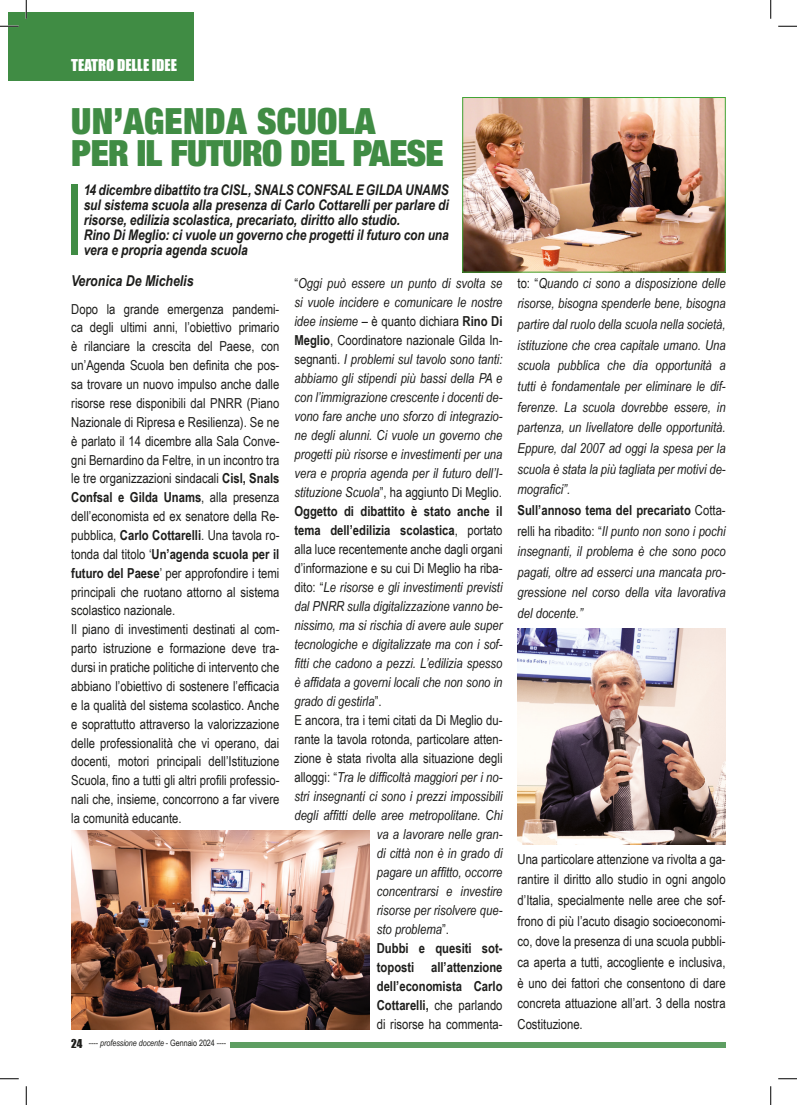
<style>
.page{position:relative;width:797px;height:1105px;background:#fff}
.page>*{position:absolute;margin:0;border:0;box-sizing:border-box;transform-origin:0 0}
.t1{font:900 expanded 36.25px/32.5px "Helvetica Neue";letter-spacing:-.02em;color:#408c44}
.t2{font:15px "Impact";color:#fff}
.t3{font:italic 700 15px "Arial Narrow";color:#1d1d1b}
.t4{font:italic 700 14.62px/15px "Arial Narrow";letter-spacing:-.005em;color:#1d1d1b}
.t5{font:13.75px/18.9px "Arial Narrow";color:#1d1d1b}
.t6{font:italic 13.75px/20.6px "Arial Narrow";color:#1d1d1b}
.t7{font:700 13.75px "Arial Narrow";color:#1d1d1b}
.t8{font:8.75px "Arial Narrow";letter-spacing:-.005em;color:#1d1d1b}
.s1{font-weight:700}
.s2{font-family:"Impact";font-size:11.25px}
.s3{font-style:italic}
.s4{font-style:normal}
.s5{font-weight:400}
.s6{font-weight:700;font-style:normal}
</style>
<div class="page">
<div style="left:230px;top:1042px;width:495px;height:5px;background:#5e9e62"></div>
<div style="left:9px;top:12px;width:185px;height:65px;background:#408c44"></div>
<img style="left:464px;top:99px;width:259px;height:172px">
<div style="left:462px;top:97px;width:263px;height:176px;border:1px solid #3fa535"></div>
<img style="left:72px;top:830px;width:298px;height:199px">
<div style="left:71px;top:184px;width:7px;height:71px;background:#408c44"></div>
<div style="left:9px;top:16px;width:185px;height:65px;background:#408c44"></div>
<img style="left:518px;top:629px;width:207px;height:216px">
<svg style="left:0;top:25px;width:19px;height:2px"></svg>
<svg style="left:778px;top:25px;width:19px;height:2px"></svg>
<svg style="left:0;top:1078px;width:19px;height:1px"></svg>
<svg style="left:778px;top:1078px;width:19px;height:1px"></svg>
<svg style="left:25px;top:0;width:2px;height:19px"></svg>
<svg style="left:25px;top:1086px;width:2px;height:19px"></svg>
<svg style="left:770px;top:0;width:1px;height:19px"></svg>
<svg style="left:770px;top:1086px;width:1px;height:19px"></svg>
<p class="t2" style="left:71px;top:50px;width:107px">TEATRO DELLE IDEE</p>
<p class="t2" style="left:71px;top:53px;width:107px">TEATRO DELLE IDEE</p>
<h1 class="t1" style="left:71px;top:104px;width:374px">UN’AGENDA SCUOLA<br>PER IL FUTURO DEL PAESE</h1>
<p class="t4" style="left:84px;top:182px;width:367px">14 dicembre dibattito tra CISL, SNALS CONFSAL E GILDA UNAMS sul sistema scuola alla presenza di Carlo Cottarelli per parlare di risorse, edilizia scolastica, precariato, diritto allo studio.<br>Rino Di Meglio: ci vuole un governo che progetti il futuro con una vera e propria agenda scuola</p>
<p class="t3" style="left:71px;top:269px;width:124px">Veronica De Michelis</p>
<p class="t5" style="left:71px;top:299px;width:210px">Dopo la grande emergenza pandemi&shy;ca degli ultimi anni, l’obiettivo primario è rilanciare la crescita del Paese, con un’Agenda Scuola ben definita che pos&shy;sa trovare un nuovo impulso anche dalle risorse rese disponibili dal PNRR (Piano Nazionale di Ripresa e Resilienza). Se ne è parlato il 14 dicembre alla Sala Conve&shy;gni Bernardino da Feltre, in un incontro tra le tre organizzazioni sindacali <span class="s1">Cisl, Snals Confsal e Gilda Unams</span>, alla presenza dell’economista ed ex senatore della Re&shy;pubblica, <span class="s1">Carlo Cottarelli</span>. Una tavola ro&shy;tonda dal titolo ‘<span class="s1">Un’agenda scuola per il futuro del Paese</span>’ per approfondire i temi principali che ruotano attorno al sistema scolastico nazionale.<br>Il piano di investimenti destinati al com&shy;parto istruzione e formazione deve tra&shy;dursi in pratiche politiche di intervento che abbiano l’obiettivo di sostenere l’efficacia e la qualità del sistema scolastico. Anche e soprattutto attraverso la valorizzazione delle professionalità che vi operano, dai docenti, motori principali dell’Istituzione Scuola, fino a tutti gli altri profili professio&shy;nali che, insieme, concorrono a far vivere la comunità educante.</p>
<p class="t8" style="left:71px;top:1037px;width:156px"><span class="s2">24</span> ---- <span class="s3">professione docente</span> - Gennaio 2024 ----</p>
<p class="t6" style="left:294px;top:272px;width:209px"><span class="s4">“</span>Oggi può essere un punto di svolta se</p>
<p class="t6" style="left:294px;top:291px;width:210px">si vuole incidere e comunicare le nostre</p>
<p class="t5" style="left:294px;top:311px;width:210px"><span class="s3">idee insieme</span> – è quanto dichiara <span class="s1">Rino Di</span></p>
<p class="t5" style="left:294px;top:330px;width:210px"><span class="s1">Meglio</span>, Coordinatore nazionale Gilda In-</p>
<p class="t6" style="left:294px;top:348px;width:210px"><span class="s4">segnanti.</span> I problemi sul tavolo sono tanti:</p>
<p class="t6" style="left:294px;top:367px;width:210px">abbiamo gli stipendi più bassi della PA e</p>
<p class="t6" style="left:294px;top:386px;width:210px">con l’immigrazione crescente i docenti de-</p>
<p class="t6" style="left:294px;top:405px;width:210px">vono fare anche uno sforzo di integrazio-</p>
<p class="t6" style="left:294px;top:424px;width:210px">ne degli alunni. Ci vuole un governo che</p>
<p class="t6" style="left:294px;top:443px;width:210px">progetti più risorse e investimenti per una</p>
<p class="t6" style="left:294px;top:462px;width:210px">vera e propria agenda per il futuro dell’I-</p>
<p class="t5" style="left:294px;top:482px;width:209px"><span class="s3">stituzione Scuola</span>”, ha aggiunto Di Meglio.</p>
<p class="t7" style="left:294px;top:500px;width:210px">Oggetto di dibattito è stato anche il</p>
<p class="t7" style="left:294px;top:519px;width:210px">tema dell’edilizia scolastica<span class="s5">, portato</span></p>
<p class="t5" style="left:294px;top:539px;width:210px">alla luce recentemente anche dagli organi</p>
<p class="t5" style="left:294px;top:558px;width:210px">d’informazione e su cui Di Meglio ha riba-</p>
<p class="t6" style="left:294px;top:576px;width:210px"><span class="s4">dito: “</span>Le risorse e gli investimenti previsti</p>
<p class="t6" style="left:294px;top:595px;width:210px">dal PNRR sulla digitalizzazione vanno be-</p>
<p class="t6" style="left:294px;top:614px;width:210px">nissimo, ma si rischia di avere aule super</p>
<p class="t6" style="left:294px;top:633px;width:210px">tecnologiche e digitalizzate ma con i sof-</p>
<p class="t6" style="left:294px;top:652px;width:210px">fitti che cadono a pezzi. L’edilizia spesso</p>
<p class="t6" style="left:294px;top:671px;width:210px">è affidata a governi locali che non sono in</p>
<p class="t6" style="left:294px;top:690px;width:89px">grado di gestirla<span class="s4">”.</span></p>
<p class="t5" style="left:294px;top:710px;width:210px">E ancora, tra i temi citati da Di Meglio du-</p>
<p class="t5" style="left:294px;top:729px;width:210px">rante la tavola rotonda, particolare atten-</p>
<p class="t5" style="left:294px;top:748px;width:210px">zione è stata rivolta alla situazione degli</p>
<p class="t6" style="left:294px;top:766px;width:210px"><span class="s4">alloggi: “</span>Tra le difficoltà maggiori per i no-</p>
<p class="t6" style="left:294px;top:785px;width:209px">stri insegnanti ci sono i prezzi impossibili</p>
<p class="t6" style="left:294px;top:804px;width:210px">degli affitti delle aree metropolitane. Chi</p>
<p class="t6" style="left:377px;top:823px;width:127px">va a lavorare nelle gran-</p>
<p class="t6" style="left:377px;top:842px;width:127px">di città non è in grado di</p>
<p class="t6" style="left:377px;top:861px;width:127px">pagare un affitto, occorre</p>
<p class="t6" style="left:377px;top:880px;width:127px">concentrarsi e investire</p>
<p class="t6" style="left:377px;top:899px;width:127px">risorse per risolvere que-</p>
<p class="t6" style="left:377px;top:918px;width:74px">sto problema<span class="s4">”.</span></p>
<p class="t7" style="left:377px;top:938px;width:127px">Dubbi e quesiti sot-</p>
<p class="t7" style="left:377px;top:957px;width:127px">toposti all’attenzione</p>
<p class="t7" style="left:377px;top:976px;width:127px">dell’economista Carlo</p>
<p class="t7" style="left:377px;top:995px;width:127px">Cottarelli, <span class="s5">che parlando</span></p>
<p class="t5" style="left:377px;top:1014px;width:127px">di risorse ha commenta-</p>
<p class="t6" style="left:517px;top:272px;width:210px"><span class="s4">to: “</span>Quando ci sono a disposizione delle risorse, bisogna spenderle bene, bisogna partire dal ruolo della scuola nella società, istituzione che crea capitale umano. Una scuola pubblica che dia opportunità a tutti è fondamentale per eliminare le dif&shy;ferenze. La scuola dovrebbe essere, in partenza, un livellatore delle opportunità.<br>Eppure, dal 2007 ad oggi la spesa per la scuola è stata la più tagliata per motivi de&shy;mografici”.<br><span class="s6">Sull’annoso tema del precariato</span> <span class="s4">Cotta&shy;relli ha ribadito: “</span>Il punto non sono i pochi insegnanti, il problema è che sono poco pagati, oltre ad esserci una mancata pro&shy;gressione nel corso della vita lavorativa del docente.”</p>
<p class="t5" style="left:517px;top:848px;width:210px;line-height:20.6px;text-align:justify">Una particolare attenzione va rivolta a ga&shy;rantire il diritto allo studio in ogni angolo d’Italia, specialmente nelle aree che sof&shy;frono di più l’acuto disagio socioeconomi&shy;co, dove la presenza di una scuola pubbli&shy;ca aperta a tutti, accogliente e inclusiva, è uno dei fattori che consentono di dare concreta attuazione all’art. 3 della nostra Costituzione.</p>
</div>
